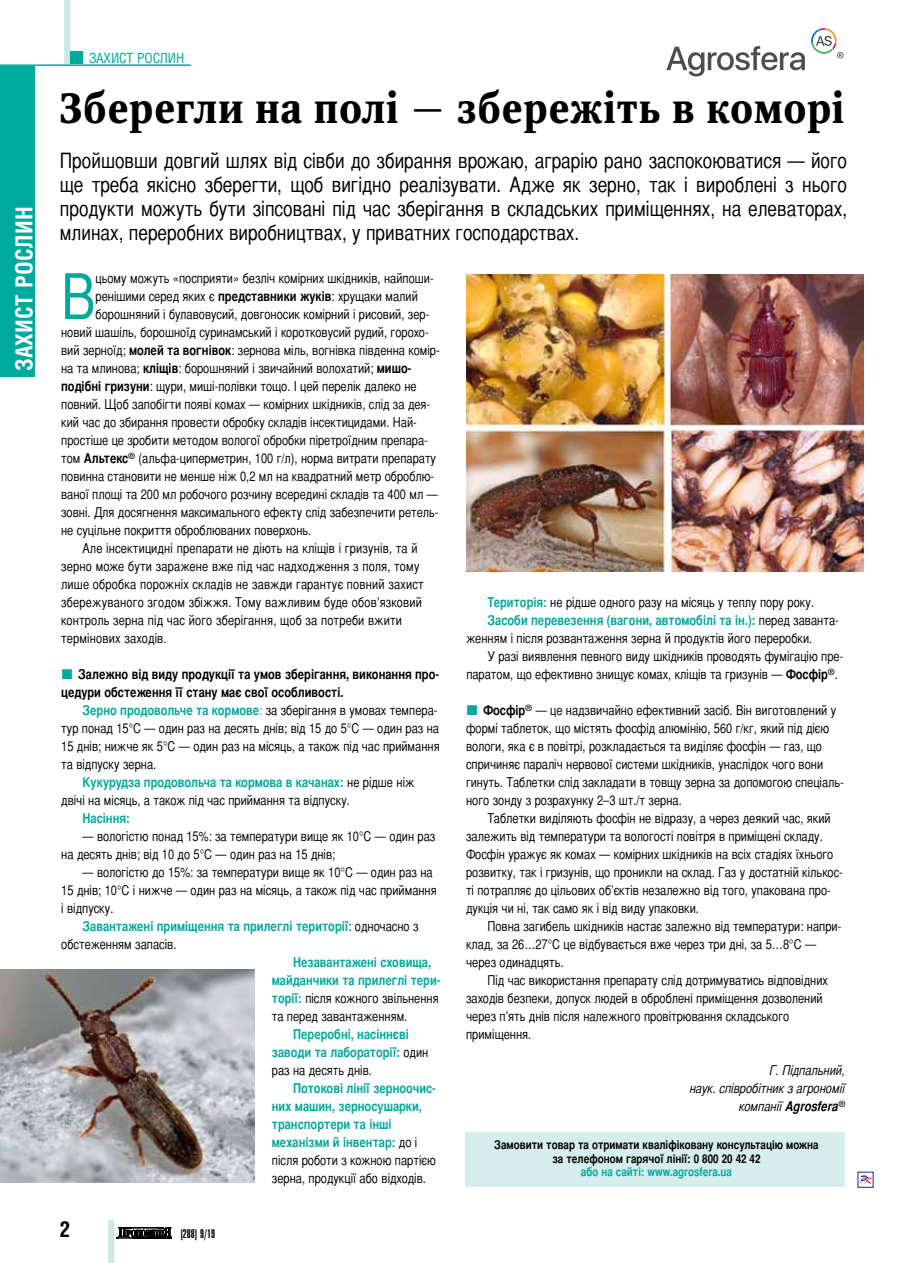
<style>
.page{position:relative;width:915px;height:1263px;background:#fff}
.page>*{position:absolute;margin:0;border:0;box-sizing:border-box;transform-origin:0 0}
.t1{font:62.85px "Bastion C";color:#00a99d}
.t2{font:700 42px "Octava C";letter-spacing:.015em;color:#000;scale:.95 1}
.t3{font:700 22.5px "AG Letterica Condensed C";letter-spacing:.02em;color:#fff}
.t4{font:21px/24px "Bastion C";color:#000;text-align:justify}
.t5{font:700 21px "AG Letterica Condensed C";color:#000}
.t6{font:13.5px/18px "Bastion C";color:#000}
.t7{font:700 13.5px/18px "Bastion C";color:#00a99d}
.t8{font:700 13.5px/18px "Bastion C";color:#000}
.t9{font:italic 13.5px/18px "Bastion C";color:#000;text-align:right}
.t10{font:13.5px "AG Letterica Condensed C";color:#00a99d}
.t11{font:12.6px "Compact C";color:#000}
.t12{font:700 12px/13.5px "Bastion C";color:#000;text-align:center}
.t13{font:700 12px "Bastion C";color:#00a99d}
.s1{font-weight:700}
.s2{font-weight:700;color:#00a99d}
.s3{color:#00a99d}
.s4{font-weight:400;color:#000}
</style>
<div class="page">
<div style="left:64px;top:0;width:6px;height:65px;background:#c9e9e6"></div>
<div style="left:108px;top:1220px;width:6px;height:43px;background:#c9e9e6"></div>
<hr style="left:0;top:64px;width:191px;height:2px;background:#00a99d">
<div style="left:0;top:66px;width:35px;height:311px;background:#00a99d"></div>
<div style="left:70px;top:52px;width:13px;height:12px;background:#00a99d"></div>
<hr style="left:116px;top:1237px;width:56px;height:2px;background:#000">
<svg style="left:118px;top:1227px;width:53px;height:12px"></svg>
<div style="left:857px;top:1171px;width:16px;height:17px;background:#fff;border:1px solid #2e3092"></div>
<svg style="left:860px;top:1175px;width:11px;height:9px"></svg>
<img style="left:466px;top:274px;width:396px;height:298px">
<img style="left:0;top:970px;width:254px;height:212px">
<div style="left:465px;top:1132px;width:379px;height:55px;background:#d6eeeb"></div>
<svg style="left:666px;top:28px;width:177px;height:48px"></svg>
<h3 class="t3" style="left:11px;top:371px;width:166px;rotate:-90deg">ЗАХИСТ РОСЛИН</h3>
<p class="t10" style="left:89px;top:50px;width:97px">ЗАХИСТ РОСЛИН</p>
<h2 class="t2" style="left:60px;top:84px;width:827px">Зберегли на полі — збережіть в коморі</h2>
<p class="t4" style="left:60px;top:148px;width:788px">Пройшовши довгий шлях від сівби до збирання врожаю, аграрію рано заспокоюватися — його ще треба якісно зберегти, щоб вигідно реалізувати. Адже як зерно, так і вироблені з нього продукти можуть бути зіпсовані під час зберігання в складських приміщеннях, на елеваторах, млинах, переробних виробництвах, у приватних господарствах.</p>
<h1 class="t1" style="left:61px;top:261px;width:36px">В</h1>
<p class="t6" style="left:95px;top:269px;width:339px">цьому можуть «посприяти» безліч комірних шкідників, найпоши-</p>
<p class="t6" style="left:95px;top:287px;width:324px">ренішими серед яких є <span class="s1">представники жуків</span>: хрущаки малий</p>
<p class="t6" style="left:95px;top:305px;width:335px">борошняний і булавовусий, довгоносик комірний і рисовий, зер-</p>
<p class="t6" style="left:61px;top:323px;width:369px">новий шашіль, борошноїд суринамський і коротковусий рудий, горохо-</p>
<p class="t6" style="left:61px;top:341px;width:380px">вий зерноїд; <span class="s1">молей та вогнівок</span>: зернова міль, вогнівка південна комір-</p>
<p class="t6" style="left:61px;top:359px;width:352px">на та млинова; <span class="s1">кліщів</span>: борошняний і звичайний волохатий; <span class="s1">мишо-</span></p>
<p class="t6" style="left:61px;top:377px;width:357px"><span class="s1">подібні гризуни</span>: щури, миші-полівки тощо. І цей перелік далеко не</p>
<p class="t6" style="left:61px;top:395px;width:370px">повний. Щоб запобігти появі комах — комірних шкідників, слід за дея-</p>
<p class="t6" style="left:61px;top:413px;width:357px">кий час до збирання провести обробку складів інсектицидами. Най-</p>
<p class="t6" style="left:61px;top:431px;width:368px">простіше це зробити методом вологої обробки піретроїдним препара-</p>
<p class="t6" style="left:61px;top:449px;width:376px">том <span class="s1">Альтекс</span><sup>®</sup> (альфа-циперметрин, 100 г/л), норма витрати препарату</p>
<p class="t6" style="left:61px;top:467px;width:374px">повинна становити не менше ніж 0,2 мл на квадратний метр оброблю-</p>
<p class="t6" style="left:61px;top:485px;width:378px">ваної площі та 200 мл робочого розчину всередині складів та 400 мл —</p>
<p class="t6" style="left:61px;top:503px;width:379px">зовні. Для досягнення максимального ефекту слід забезпечити ретель-</p>
<p class="t6" style="left:61px;top:521px;width:252px">не суцільне покриття оброблюваних поверхонь.</p>
<p class="t6" style="left:82px;top:539px;width:336px">Але інсектицидні препарати не діють на кліщів і гризунів, та й</p>
<p class="t6" style="left:61px;top:557px;width:360px">зерно може бути заражене вже під час надходження з поля, тому</p>
<p class="t6" style="left:61px;top:575px;width:364px">лише обробка порожніх складів не завжди гарантує повний захист</p>
<p class="t6" style="left:61px;top:593px;width:362px">збережуваного згодом збіжжя. Тому важливим буде обов’язковий</p>
<p class="t6" style="left:61px;top:611px;width:342px">контроль зерна під час його зберігання, щоб за потреби вжити</p>
<p class="t6" style="left:61px;top:629px;width:107px">термінових заходів.</p>
<p class="t8" style="left:61px;top:665px;width:379px;text-indent:17px">Залежно від виду продукції та умов зберігання, виконання про&shy;цедури обстеження її стану має свої особливості.</p>
<p class="t6" style="left:82px;top:701px;width:356px"><span class="s2">Зерно продовольче та кормове</span><span class="s3">:</span> за зберігання в умовах темпера-</p>
<p class="t6" style="left:61px;top:719px;width:379px">тур понад 15°С — один раз на десять днів; від 15 до 5°С — один раз на</p>
<p class="t6" style="left:61px;top:737px;width:380px">15 днів; нижче як 5°С — один раз на місяць, а також під час приймання</p>
<p class="t6" style="left:61px;top:755px;width:97px">та відпуску зерна.</p>
<p class="t7" style="left:82px;top:773px;width:333px">Кукурудза продовольча та кормова в качанах: <span class="s4">не рідше ніж</span></p>
<p class="t6" style="left:61px;top:791px;width:290px">двічі на місяць, а також під час приймання та відпуску.</p>
<p class="t7" style="left:82px;top:809px;width:49px">Насіння:</p>
<p class="t6" style="left:61px;top:827px;width:375px;text-indent:21px">— вологістю понад 15%: за температури вище як 10°С — один раз на десять днів; від 10 до 5°С — один раз на 15 днів;</p>
<p class="t6" style="left:61px;top:863px;width:377px;text-indent:21px">— вологістю до 15%: за температури вище як 10°С — один раз на<br>15 днів; 10°С і нижче — один раз на місяць, а також під час приймання і відпуску.</p>
<p class="t7" style="left:61px;top:917px;width:359px;text-indent:21px">Завантажені приміщення та прилеглі території<span class="s4">: одночасно з обстеженням запасів.</span></p>
<p class="t7" style="left:272px;top:953px;width:170px;text-indent:21px">Незавантажені сховища, майданчики та прилеглі тери&shy;торії: <span class="s4">після кожного звільнення та перед завантаженням.</span></p>
<p class="t7" style="left:272px;top:1025px;width:158px;text-indent:21px">Переробні, насіннєві заводи та лабораторії: <span class="s4">один раз на десять днів.</span></p>
<p class="t7" style="left:272px;top:1079px;width:165px;text-indent:21px">Потокові лінії зерноочис&shy;них машин, зерносушарки, транспортери та інші механізми й інвентар: <span class="s4">до і після роботи з кожною партією зерна, продукції або відходів.</span></p>
<h3 class="t5" style="left:60px;top:1216px;width:12px">2</h3>
<p class="t11" style="left:181px;top:1227px;width:36px">(288) 9/19</p>
<p class="t6" style="left:487px;top:593px;width:328px"><span class="s2">Територія:</span> не рідше одного разу на місяць у теплу пору року.</p>
<p class="t7" style="left:487px;top:611px;width:352px">Засоби перевезення (вагони, автомобілі та ін.): <span class="s4">перед заванта-</span></p>
<p class="t6" style="left:466px;top:629px;width:347px">женням і після розвантаження зерна й продуктів його переробки.</p>
<p class="t6" style="left:487px;top:647px;width:357px">У разі виявлення певного виду шкідників проводять фумігацію пре-</p>
<p class="t6" style="left:466px;top:665px;width:373px">паратом, що ефективно знищує комах, кліщів та гризунів — <span class="s1">Фосфір</span><sup>®</sup>.</p>
<p class="t6" style="left:466px;top:701px;width:379px;text-indent:17px"><span class="s1">Фосфір</span><sup>®</sup> — це надзвичайно ефективний засіб. Він виготовлений у формі таблеток, що містять фосфід алюмінію, 560 г/кг, який під дією вологи, яка є в повітрі, розкладається та виділяє фосфін — газ, що спричиняє параліч нервової системи шкідників, унаслідок чого вони гинуть. Таблетки слід закладати в товщу зерна за допомогою спеціаль&shy;ного зонду з розрахунку 2–3 шт./т зерна.</p>
<p class="t6" style="left:466px;top:809px;width:378px;text-indent:21px">Таблетки виділяють фосфін не відразу, а через деякий час, який залежить від температури та вологості повітря в приміщені складу.<br>Фосфін уражує як комах — комірних шкідників на всіх стадіях їхнього розвитку, так і гризунів, що проникли на склад. Газ у достатній кількос&shy;ті потрапляє до цільових об’єктів незалежно від того, упакована про&shy;дукція чи ні, так само як і від виду упаковки.</p>
<p class="t6" style="left:466px;top:917px;width:377px;text-indent:21px">Повна загибель шкідників настає залежно від температури: напри&shy;клад, за 26…27°С це відбувається вже через три дні, за 5…8°С — через одинадцять.</p>
<p class="t6" style="left:466px;top:971px;width:363px;text-indent:21px">Під час використання препарату слід дотримуватись відповідних заходів безпеки, допуск людей в оброблені приміщення дозволений через п’ять днів після належного провітрювання складського приміщення.</p>
<p class="t9" style="left:689px;top:1061px;width:157px">Г. Підпальний,<br>наук. співробітник з агрономії компанії <span class="s1">Agrosfera</span><sup>®</sup></p>
<p class="t12" style="left:494px;top:1138px;width:326px">Замовити товар та отримати кваліфіковану консультацію можна за телефоном гарячої лінії: 0 800 20 42 42</p>
<p class="t13" style="left:580px;top:1165px;width:152px">або на сайті: www.agrosfera.ua</p>
</div>
